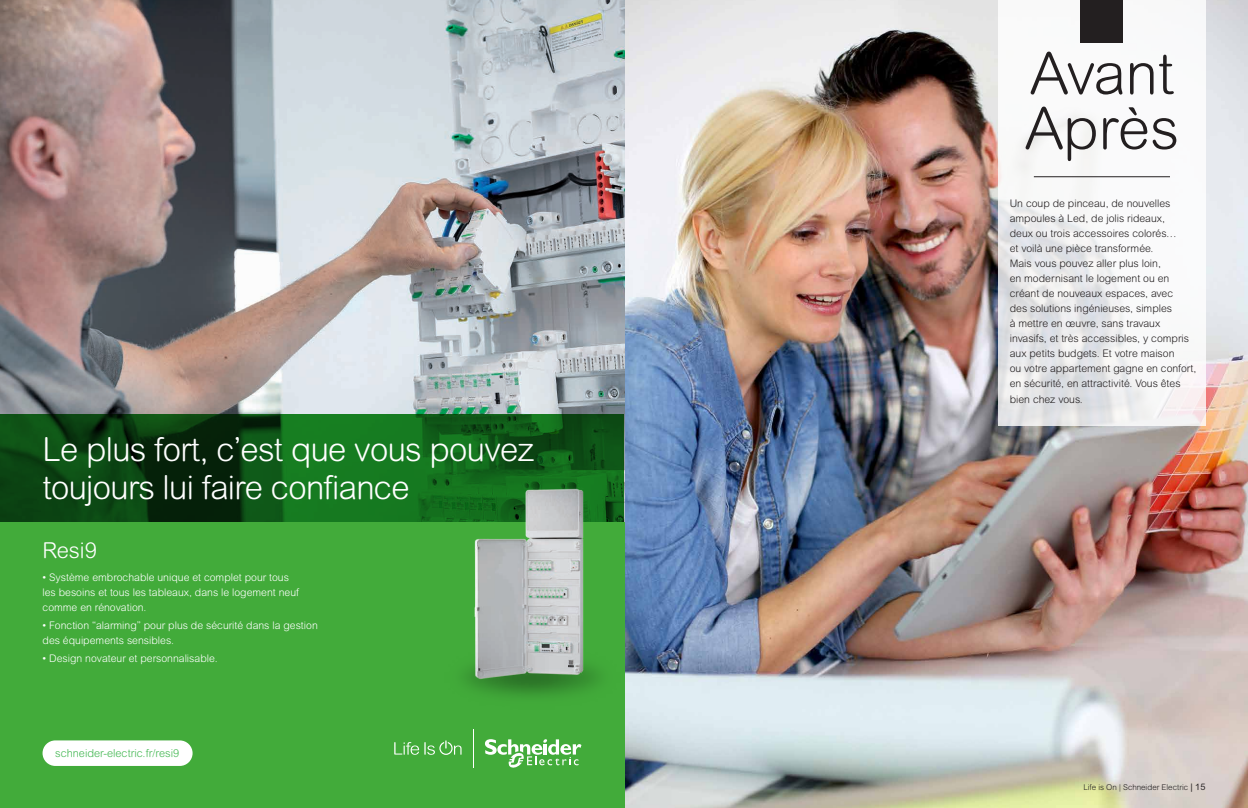
<style>
.page{position:relative;width:1248px;height:808px;background:#fff}
.page>*{position:absolute;margin:0;border:0;box-sizing:border-box;transform-origin:0 0}
.t1{font:300 58px/55px "Arial Rounded MT Pro";color:#231f20}
.t2{font:300 33px/38px "Arial Rounded MT Pro";letter-spacing:-.02em;color:#fff}
.t3{font:300 22px "Arial Rounded MT Pro";color:#fff}
.t4{font:300 11px "Arial Rounded MT Pro";color:#42b751}
.t5{font:300 10.5px/15px "Arial Rounded MT Pro";color:#231f20}
.t6{font:300 10.5px/15px "Arial Rounded MT Pro";color:#fff}
.t7{font:300 8px "Arial Rounded MT Pro";color:#231f20}
.s1{font-weight:400;font-size:9px}
</style>
<div class="page">
<img style="left:624px;top:0;width:623px;height:808px">
<svg style="left:998px;top:0;width:207px;height:426px"></svg>
<hr style="left:1033px;top:176px;width:136px;height:1px;background:#231f20">
<div style="left:1080px;top:0;width:43px;height:43px;background:#231f20"></div>
<div style="left:0;top:521px;width:624px;height:287px;background:#42ab3a"></div>
<img style="left:0;top:0;width:624px;height:414px">
<svg style="left:0;top:414px;width:624px;height:107px;background:#0e5416"></svg>
<img style="left:464px;top:484px;width:129px;height:201px">
<div style="left:43px;top:740px;width:149px;height:26px;background:#fff;border-radius:13px"></div>
<svg style="left:394px;top:740px;width:67px;height:15px"></svg>
<svg style="left:485px;top:739px;width:96px;height:29px"></svg>
<hr style="left:473px;top:729px;width:1px;height:39px;background:#fff">
<h2 class="t2" style="left:43px;top:432px;width:493px">Le plus fort, c’est que vous pouvez toujours lui faire confiance</h2>
<h3 class="t3" style="left:43px;top:537px;width:56px">Resi9</h3>
<p class="t6" style="left:43px;top:570px;width:258px">• Système embrochable unique et complet pour tous les besoins et tous les tableaux, dans le logement neuf comme en rénovation.</p>
<p class="t6" style="left:43px;top:618px;width:277px">• Fonction “alarming” pour plus de sécurité dans la gestion des équipements sensibles.</p>
<p class="t6" style="left:43px;top:651px;width:177px">• Design novateur et personnalisable.</p>
<p class="t4" style="left:55px;top:747px;width:125px">schneider-electric.fr/resi9</p>
<h1 class="t1" style="left:1024px;top:48px;width:156px">Avant<br>Après</h1>
<p class="t5" style="left:1009px;top:196px;width:188px">Un coup de pinceau, de nouvelles ampoules à Led, de jolis rideaux,<br>deux ou trois accessoires colorés…<br>et voilà une pièce transformée.<br>Mais vous pouvez aller plus loin,<br>en modernisant le logement ou en créant de nouveaux espaces, avec<br>des solutions ingénieuses, simples<br>à mettre en œuvre, sans travaux invasifs, et très accessibles, y compris aux petits budgets. Et votre maison<br>ou votre appartement gagne en confort, en sécurité, en attractivité. Vous êtes</p>
<p class="t5" style="left:1009px;top:392px;width:75px">bien chez vous.</p>
<p class="t7" style="left:1083px;top:783px;width:124px">Life is On | Schneider Electric <span class="s1">| 15</span></p>
</div>
